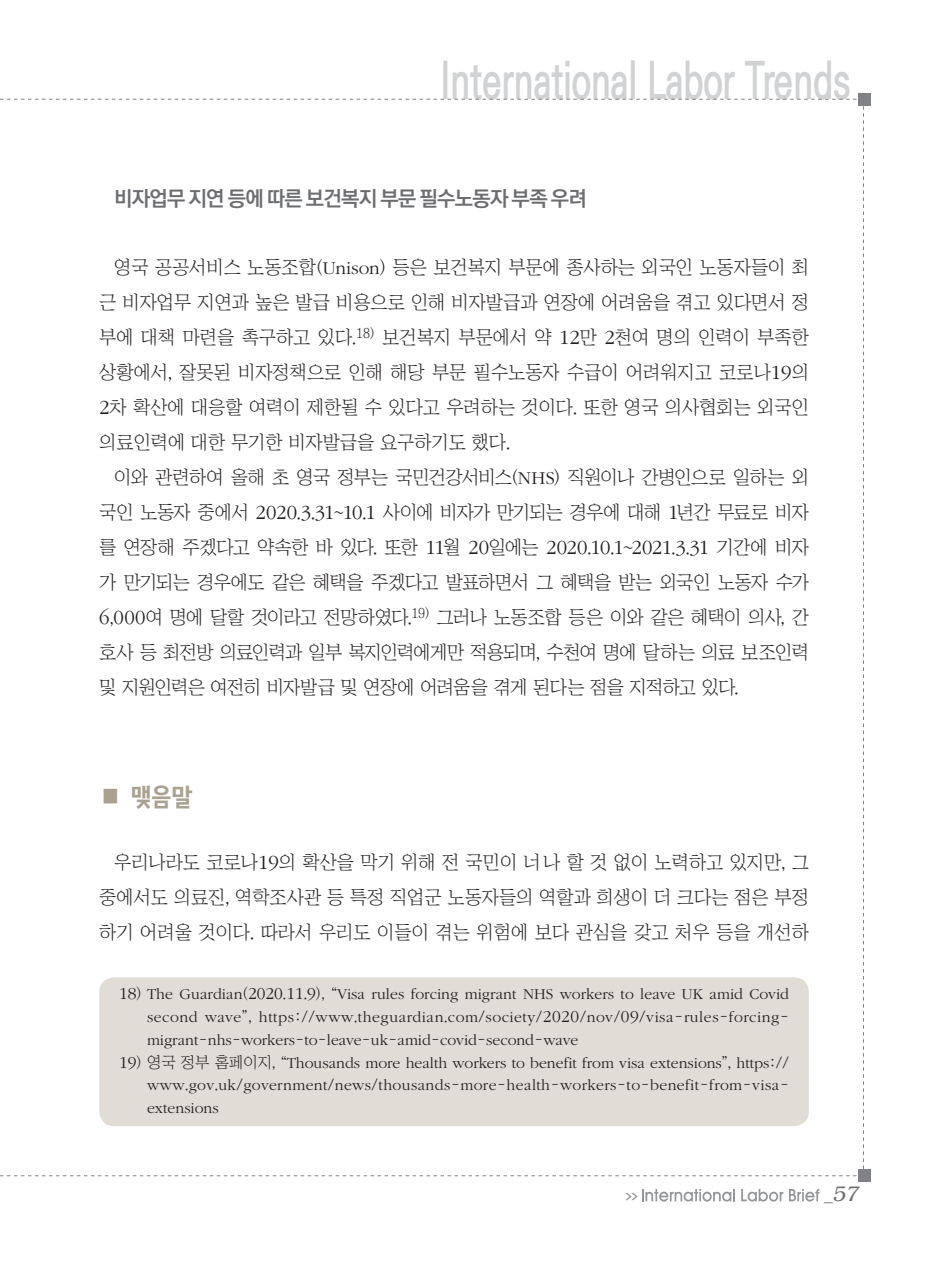
<style>
.page{position:relative;width:933px;height:1275px;background:#fff}
.page>*{position:absolute;margin:0;border:0;box-sizing:border-box;transform-origin:0 0}
.t1{font:700 50.4px "Ko Pub Dotum";color:#d1d2d4;scale:.7 1}
.서론{font:24.5px "KBI Zfor SM Esgo H";color:#aaa291}
.중제목{font:700 21px "Ko Pub Dotum";letter-spacing:-.03em;color:#6c6d70}
.t2{font:italic 300 21px "Bookman";color:#6c6d70}
.본문{font:18.9px/35px "Chosunilbo NM";color:#231f20;text-align:justify}
.각주{font:300 15.75px/22.8px "ITC Garamond Std";color:#231f20;text-align:justify}
.t3{font:700 7.88px "Ko Pub Dotum";color:#939598;scale:2 1}
.s1{font-family:"ITC Garamond Std";font-weight:300}
.s2{font-family:"ITC Garamond Std";font-weight:300;font-size:20.82px}
.s3{font-size:17.32px}
.s4{font-family:"Chosunilbo NM";font-weight:400}
.s5{font-family:"Helvetica";font-weight:400;font-style:normal;font-size:17.5px}
</style>
<div class="page">
<div style="left:858px;top:93px;width:12px;height:12px;background:#808285"></div>
<div style="left:858px;top:1170px;width:12px;height:12px;background:#808285"></div>
<svg style="left:642px;top:1189px;width:93px;height:13px"></svg>
<svg style="left:741px;top:1189px;width:42px;height:13px"></svg>
<svg style="left:789px;top:1189px;width:30px;height:12px"></svg>
<div style="left:99px;top:977px;width:710px;height:149px;background:#e1dcd5;border-radius:15px"></div>
<h1 class="t1" style="left:440px;top:56px;width:588px">International Labor Trends</h1>
<p class="중제목" style="left:114px;top:188px;width:474px">비자업무 지연 등에 따른 보건복지 부문 필수노동자 부족 우려</p>
<p class="본문" style="left:99px;top:249px;width:711px;text-indent:15px">영국 공공서비스 노동조합(<span class="s1">Unison</span>) 등은 보건복지 부문에 종사하는 외국인 노동자들이 최 근 비자업무 지연과 높은 발급 비용으로 인해 비자발급과 연장에 어려움을 겪고 있다면서 정 부에 대책 마련을 촉구하고 있다.<sup>18)</sup> 보건복지 부문에서 약 <span class="s2">12</span>만 <span class="s2">2</span>천여 명의 인력이 부족한 상황에서, 잘못된 비자정책으로 인해 해당 부문 필수노동자 수급이 어려워지고 코로나<span class="s2">19</span>의 <span class="s2">2</span>차 확산에 대응할 여력이 제한될 수 있다고 우려하는 것이다. 또한 영국 의사협회는 외국인 의료인력에 대한 무기한 비자발급을 요구하기도 했다.</p>
<p class="본문" style="left:99px;top:459px;width:711px;text-indent:15px">이와 관련하여 올해 초 영국 정부는 국민건강서비스(<span class="s1">NHS</span>) 직원이나 간병인으로 일하는 외 국인 노동자 중에서 <span class="s2">2020</span>.<span class="s2">3</span>.<span class="s2">31</span>~<span class="s2">10</span>.<span class="s2">1</span> 사이에 비자가 만기되는 경우에 대해 <span class="s2">1</span>년간 무료로 비자 를 연장해 주겠다고 약속한 바 있다. 또한 <span class="s2">11</span>월 <span class="s2">20</span>일에는 <span class="s2">2020</span>.<span class="s2">10</span>.<span class="s2">1</span>~<span class="s2">2021</span>.<span class="s2">3</span>.<span class="s2">31</span> 기간에 비자 가 만기되는 경우에도 같은 혜택을 주겠다고 발표하면서 그 혜택을 받는 외국인 노동자 수가 <span class="s2">6</span>,<span class="s2">000</span>여 명에 달할 것이라고 전망하였다.<sup>19)</sup> 그러나 노동조합 등은 이와 같은 혜택이 의사, 간 호사 등 최전방 의료인력과 일부 복지인력에게만 적용되며, 수천여 명에 달하는 의료 보조인력 및 지원인력은 여전히 비자발급 및 연장에 어려움을 겪게 된다는 점을 지적하고 있다.</p>
<p class="서론" style="left:99px;top:782px;width:95px">■ 맺음말</p>
<p class="본문" style="left:99px;top:844px;width:711px;text-indent:15px">우리나라도 코로나<span class="s2">19</span>의 확산을 막기 위해 전 국민이 너 나 할 것 없이 노력하고 있지만, 그 중에서도 의료진, 역학조사관 등 특정 직업군 노동자들의 역할과 희생이 더 크다는 점은 부정 하기 어려울 것이다. 따라서 우리도 이들이 겪는 위험에 보다 관심을 갖고 처우 등을 개선하</p>
<p class="각주" style="left:147px;top:983px;width:643px;text-indent:-28px"><span class="s3">18</span><span class="s4">)</span> The Guardian<span class="s4">(</span><span class="s3">2020</span><span class="s4">.</span><span class="s3">11</span><span class="s4">.</span><span class="s3">9</span><span class="s4">), “</span>Visa rules forcing migrant NHS workers to leave UK amid Covid second wave<span class="s4">”,</span> https<span class="s4">://</span>www<span class="s4">.</span>theguardian<span class="s4">.</span>com<span class="s4">/</span>society<span class="s4">/</span><span class="s3">2020</span><span class="s4">/</span>nov<span class="s4">/</span><span class="s3">09</span><span class="s4">/</span>visa<span class="s4">-</span>rules<span class="s4">-</span>forcing&shy;migrant<span class="s4">-</span>nhs<span class="s4">-</span>workers<span class="s4">-</span>to<span class="s4">-</span>leave<span class="s4">-</span>uk<span class="s4">-</span>amid<span class="s4">-</span>covid<span class="s4">-</span>second<span class="s4">-</span>wave</p>
<p class="각주" style="left:147px;top:1051px;width:643px;text-indent:-28px"><span class="s3">19</span><span class="s4">) 영국 정부 홈페이지, “</span>Thousands more health workers to benefit from visa extensions<span class="s4">”,</span> https<span class="s4">:// </span>www<span class="s4">.</span>gov<span class="s4">.</span>uk<span class="s4">/</span>government<span class="s4">/</span>news<span class="s4">/</span>thousands<span class="s4">-</span>more<span class="s4">-</span>health<span class="s4">-</span>workers<span class="s4">-</span>to<span class="s4">-</span>benefit<span class="s4">-</span>from<span class="s4">-</span>visa&shy;extensions</p>
<p class="t3" style="left:625px;top:1192px;width:8px">&gt;&gt;</p>
<p class="t2" style="left:824px;top:1182px;width:36px"><span class="s5">_</span>57</p>
</div>
